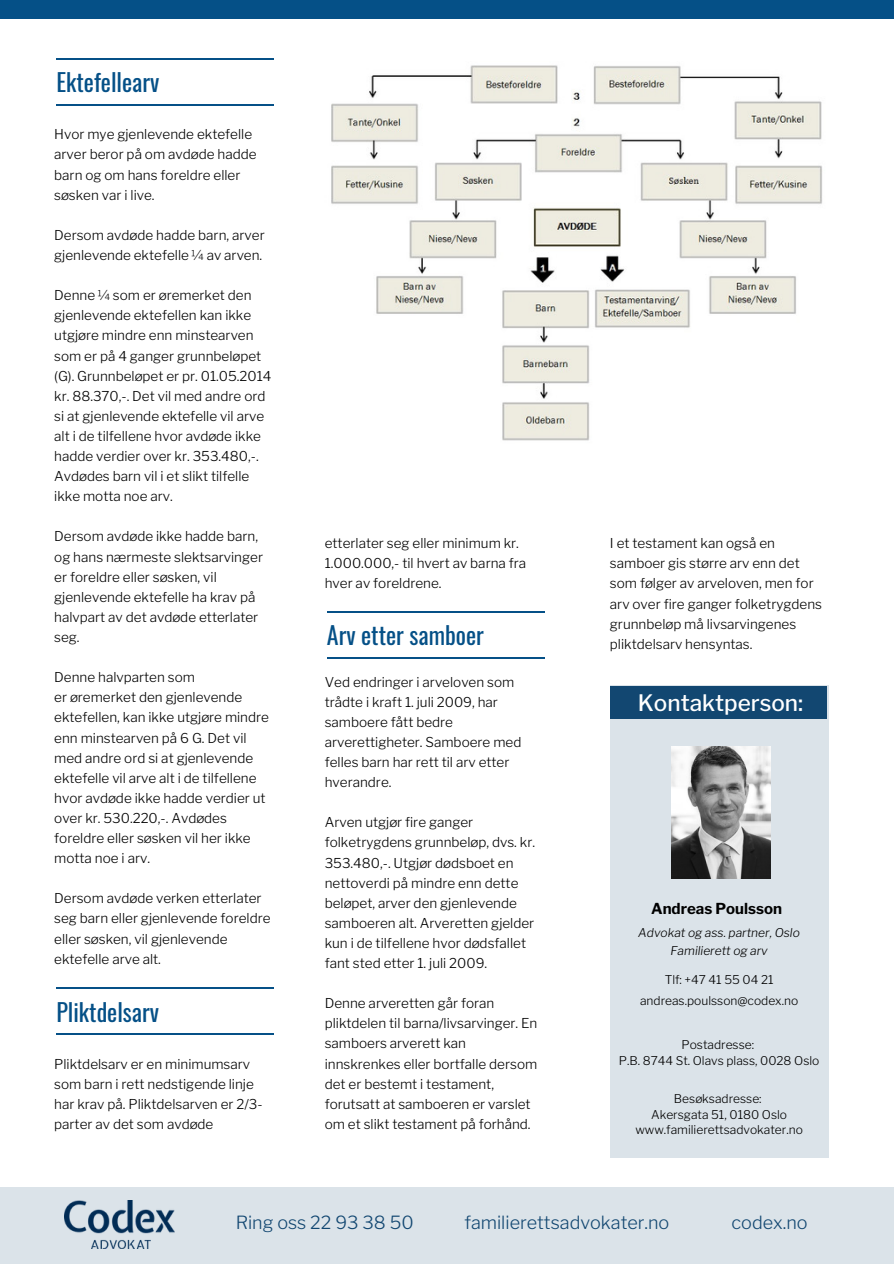
<style>
.page{position:relative;width:894px;height:1264px;background:#fff}
.page>*{position:absolute;margin:0;border:0;box-sizing:border-box;transform-origin:0 0}
.t1{font:24px "Oswald";color:#055087}
.t2{font:500 22.5px "Libre Franklin";color:#fff}
.t3{font:300 18px "Libre Franklin";color:#124771}
.t4{font:700 15px "Libre Franklin";color:#000}
.t5{font:300 13.5px/20.1px "Libre Franklin";color:#000}
.t6{font:300 12px/15.8px "Libre Franklin";color:#000;text-align:center}
.t7{font:italic 300 12px "Libre Franklin";color:#000}
</style>
<div class="page">
<div style="left:0;top:0;width:893px;height:19px;background:#055087"></div>
<div style="left:0;top:1187px;width:893px;height:76px;background:#dbe3e9"></div>
<img style="left:65px;top:1200px;width:109px;height:48px">
<hr style="left:56px;top:987px;width:218px;height:1px;background:#055087">
<hr style="left:56px;top:1033px;width:218px;height:1px;background:#055087">
<hr style="left:56px;top:58px;width:218px;height:2px;background:#055087">
<hr style="left:56px;top:104px;width:218px;height:2px;background:#055087">
<hr style="left:327px;top:611px;width:217px;height:1px;background:#055087">
<hr style="left:327px;top:657px;width:217px;height:1px;background:#055087">
<img style="left:331px;top:65px;width:491px;height:376px">
<div style="left:609px;top:685px;width:219px;height:472px;background:#dbe3e9"></div>
<img style="left:671px;top:746px;width:99px;height:132px">
<div style="left:610px;top:686px;width:216px;height:33px;background:#124771"></div>
<h1 class="t1" style="left:56px;top:64px;width:104px">Ektefellearv</h1>
<p class="t5" style="left:54px;top:124px;width:204px">Hvor mye gjenlevende ektefelle arver beror på om avdøde hadde barn og om hans foreldre eller søsken var i live.</p>
<p class="t5" style="left:54px;top:225px;width:212px">Dersom avdøde hadde barn, arver gjenlevende ektefelle ¼ av arven.</p>
<p class="t5" style="left:54px;top:285px;width:219px">Denne ¼ som er øremerket den gjenlevende ektefellen kan ikke utgjøre mindre enn minstearven som er på 4 ganger grunnbeløpet (G). Grunnbeløpet er pr. 01.05.2014 kr. 88.370,-. Det vil med andre ord si at gjenlevende ektefelle vil arve alt i de tilfellene hvor avdøde ikke hadde verdier over kr. 353.480,-.<br>Avdødes barn vil i et slikt tilfelle ikke motta noe arv.</p>
<p class="t5" style="left:54px;top:526px;width:210px">Dersom avdøde ikke hadde barn, og hans nærmeste slektsarvinger er foreldre eller søsken, vil gjenlevende ektefelle ha krav på halvpart av det avdøde etterlater seg.</p>
<p class="t5" style="left:54px;top:667px;width:216px">Denne halvparten som<br>er øremerket den gjenlevende ektefellen, kan ikke utgjøre mindre enn minstearven på 6 G. Det vil med andre ord si at gjenlevende ektefelle vil arve alt i de tilfellene hvor avdøde ikke hadde verdier ut over kr. 530.220,-. Avdødes foreldre eller søsken vil her ikke motta noe i arv.</p>
<p class="t5" style="left:54px;top:888px;width:218px">Dersom avdøde verken etterlater seg barn eller gjenlevende foreldre eller søsken, vil gjenlevende ektefelle arve alt.</p>
<h1 class="t1" style="left:56px;top:992px;width:104px">Pliktdelsarv</h1>
<p class="t5" style="left:54px;top:1053px;width:210px">Pliktdelsarv er en minimumsarv som barn i rett nedstigende linje har krav på. Pliktdelsarven er 2/3- parter av det som avdøde</p>
<p class="t5" style="left:324px;top:533px;width:203px">etterlater seg eller minimum kr.<br>1.000.000,- til hvert av barna fra hver av foreldrene.</p>
<h1 class="t1" style="left:327px;top:616px;width:158px">Arv etter samboer</h1>
<p class="t5" style="left:324px;top:671px;width:198px">Ved endringer i arveloven som trådte i kraft 1. juli 2009, har samboere fått bedre arverettigheter. Samboere med felles barn har rett til arv etter hverandre.</p>
<p class="t5" style="left:324px;top:812px;width:212px">Arven utgjør fire ganger folketrygdens grunnbeløp, dvs. kr.<br>353.480,-. Utgjør dødsboet en nettoverdi på mindre enn dette beløpet, arver den gjenlevende samboeren alt. Arveretten gjelder kun i de tilfellene hvor dødsfallet fant sted etter 1. juli 2009.</p>
<p class="t5" style="left:324px;top:993px;width:214px">Denne arveretten går foran pliktdelen til barna/livsarvinger. En samboers arverett kan innskrenkes eller bortfalle dersom det er bestemt i testament, forutsatt at samboeren er varslet om et slikt testament på forhånd.</p>
<p class="t5" style="left:609px;top:533px;width:213px">I et testament kan også en samboer gis større arv enn det som følger av arveloven, men for arv over fire ganger folketrygdens grunnbeløp må livsarvingenes pliktdelsarv hensyntas.</p>
<h2 class="t2" style="left:637px;top:689px;width:167px">Kontaktperson:</h2>
<p class="t4" style="left:651px;top:899px;width:132px">Andreas Poulsson</p>
<p class="t7" style="left:670px;top:943px;width:99px">Familierett og arv</p>
<p class="t6" style="left:640px;top:968px;width:160px;line-height:21.3px">Tlf: +47 41 55 04 21 andreas.poulsson@codex.no</p>
<p class="t7" style="left:638px;top:925px;width:163px">Advokat og ass. partner, Oslo</p>
<p class="t6" style="left:618px;top:1036px;width:202px">Postadresse:<br>P.B. 8744 St. Olavs plass, 0028 Oslo</p>
<p class="t6" style="left:635px;top:1090px;width:169px">Besøksadresse:<br>Akersgata 51, 0180 Oslo www.familierettsadvokater.no</p>
<h3 class="t3" style="left:235px;top:1211px;width:179px">Ring oss 22 93 38 50</h3>
<h3 class="t3" style="left:464px;top:1211px;width:206px">familierettsadvokater.no</h3>
<h3 class="t3" style="left:731px;top:1211px;width:77px">codex.no</h3>
</div>
